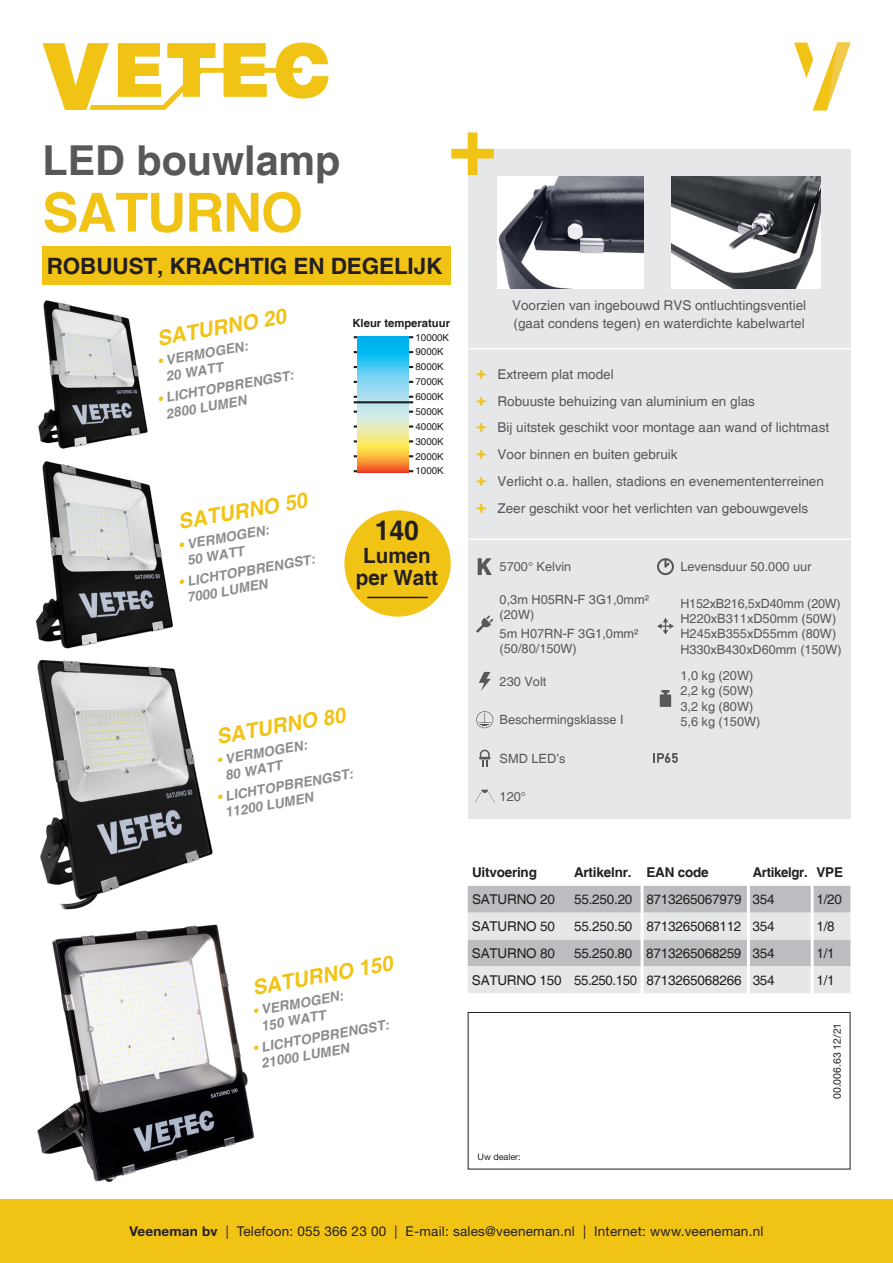
<style>
.page{position:relative;width:893px;height:1263px;background:#fff}
.page>*{position:absolute;margin:0;border:0;box-sizing:border-box;transform-origin:0 0}
.t1{font:700 54px "Helvetica";letter-spacing:-.02em;color:#f1c315}
.t2{font:700 41.25px "Helvetica";color:#57585a}
.t3{font:700 27px "Helvetica";color:#231f20}
.t4{font:700 22.5px "Helvetica";letter-spacing:-.005em;color:#231f20}
.t5{font:italic 700 21px "Helvetica";color:#f1c315}
.t6{font:700 21px/22.5px "Helvetica";color:#231f20;text-align:center}
.t7{font:13.5px/26.7px "Helvetica";color:#57585a}
.t8{font:italic 700 13.5px/16.2px "Helvetica";color:#8a8c8f}
.t9{font:13.5px "Helvetica";letter-spacing:-.015em;color:#231f20}
.t10{font:13.5px "Helvetica Neue LT Std";letter-spacing:.015em;color:#231f20}
.t11{font:700 13.5px "Helvetica";letter-spacing:-.015em;color:#231f20}
.t12{font:12.75px/15.3px "Helvetica";color:#57585a}
.t13{font:700 11.25px "Helvetica";color:#231f20}
.t14{font:10.5px "Helvetica Neue LT Std";color:#231f20}
.t15{font:9.75px/14.9px "Helvetica";color:#231f20}
.t16{font:9px "Helvetica Neue LT Std";color:#231f20}
.s1{color:#f1c315}
.s2{font-weight:700;font-size:18px;color:#f1c315}
.s3{font-weight:700}
</style>
<div class="page">
<div style="left:43px;top:247px;width:408px;height:38px;background:#f1c315"></div>
<svg style="left:794px;top:43px;width:56px;height:68px"></svg>
<div style="left:468px;top:149px;width:382px;height:670px;background:#e6e7e9"></div>
<svg style="left:451px;top:132px;width:43px;height:43px"></svg>
<hr style="left:468px;top:539px;width:382px;height:1px;background:#fff">
<hr style="left:468px;top:348px;width:382px;height:1px;background:#fff">
<div style="left:0;top:1199px;width:893px;height:64px;background:#f1c315"></div>
<div style="left:468px;top:1012px;width:382px;height:157px;border:1px solid #231f20"></div>
<svg style="left:43px;top:43px;width:286px;height:67px"></svg>
<img style="left:497px;top:176px;width:147px;height:113px">
<img style="left:671px;top:176px;width:150px;height:113px">
<img style="left:37px;top:659px;width:176px;height:251px">
<img style="left:37px;top:924px;width:217px;height:258px">
<svg style="left:468px;top:886px;width:382px;height:107px;background:#d1d2d4"></svg>
<hr style="left:641px;top:886px;width:3px;height:27px;background:#fff">
<hr style="left:747px;top:886px;width:3px;height:27px;background:#fff">
<hr style="left:811px;top:886px;width:3px;height:27px;background:#fff">
<hr style="left:641px;top:913px;width:3px;height:26px;background:#fff">
<hr style="left:747px;top:913px;width:3px;height:26px;background:#fff">
<hr style="left:811px;top:913px;width:3px;height:26px;background:#fff">
<hr style="left:641px;top:939px;width:3px;height:27px;background:#fff">
<hr style="left:747px;top:939px;width:3px;height:27px;background:#fff">
<hr style="left:811px;top:939px;width:3px;height:27px;background:#fff">
<hr style="left:641px;top:966px;width:3px;height:27px;background:#fff">
<hr style="left:747px;top:966px;width:3px;height:27px;background:#fff">
<hr style="left:811px;top:966px;width:3px;height:27px;background:#fff">
<img style="left:36px;top:461px;width:137px;height:188px">
<img style="left:38px;top:300px;width:110px;height:149px">
<svg style="left:479px;top:750px;width:11px;height:16px"></svg>
<svg style="left:478px;top:558px;width:14px;height:17px"></svg>
<svg style="left:476px;top:711px;width:17px;height:17px"></svg>
<svg style="left:479px;top:672px;width:12px;height:19px"></svg>
<svg style="left:476px;top:615px;width:17px;height:18px"></svg>
<svg style="left:475px;top:790px;width:20px;height:13px"></svg>
<svg style="left:657px;top:618px;width:17px;height:17px"></svg>
<svg style="left:660px;top:690px;width:11px;height:17px"></svg>
<svg style="left:653px;top:753px;width:25px;height:10px"></svg>
<svg style="left:657px;top:558px;width:17px;height:17px"></svg>
<div style="left:344px;top:510px;width:107px;height:107px;background:#f1c315;border-radius:50%"></div>
<hr style="left:367px;top:597px;width:61px;height:1px;background:#231f20">
<svg style="left:354px;top:411px;width:59px;height:2px"></svg>
<svg style="left:354px;top:351px;width:59px;height:2px"></svg>
<svg style="left:354px;top:366px;width:59px;height:2px"></svg>
<svg style="left:354px;top:381px;width:59px;height:2px"></svg>
<svg style="left:354px;top:425px;width:59px;height:3px"></svg>
<svg style="left:354px;top:440px;width:59px;height:2px"></svg>
<svg style="left:354px;top:455px;width:59px;height:2px"></svg>
<svg style="left:354px;top:470px;width:59px;height:2px"></svg>
<svg style="left:354px;top:336px;width:59px;height:2px"></svg>
<svg style="left:358px;top:336px;width:51px;height:136px;background:#9dcab9"></svg>
<svg style="left:354px;top:396px;width:59px;height:7px"></svg>
<h2 class="t2" style="left:43px;top:135px;width:299px">LED bouwlamp</h2>
<h1 class="t1" style="left:43px;top:180px;width:262px">SATURNO</h1>
<h3 class="t4" style="left:47px;top:252px;width:397px">ROBUUST, KRACHTIG EN DEGELIJK</h3>
<h3 class="t5" style="left:155px;top:326px;width:132px;rotate:-10deg">SATURNO 20</h3>
<p class="t8" style="left:162px;top:353px;width:88px;text-indent:-5px;rotate:-10deg"><span class="s1">•</span> VERMOGEN:<br>20 WATT</p>
<p class="t8" style="left:162px;top:391px;width:134px;text-indent:-5px;rotate:-10deg"><span class="s1">•</span> LICHTOPBRENGST:<br>2800 LUMEN</p>
<h3 class="t5" style="left:176px;top:509px;width:132px;rotate:-10deg">SATURNO 50</h3>
<p class="t8" style="left:183px;top:537px;width:88px;text-indent:-5px;rotate:-10deg"><span class="s1">•</span> VERMOGEN:<br>50 WATT</p>
<p class="t8" style="left:183px;top:574px;width:134px;text-indent:-5px;rotate:-10deg"><span class="s1">•</span> LICHTOPBRENGST:<br>7000 LUMEN</p>
<p class="t13" style="left:352px;top:316px;width:99px">Kleur temperatuur</p>
<p class="t15" style="left:415px;top:330px;width:35px">10000K<br>9000K<br>8000K<br>7000K<br>6000K<br>5000K<br>4000K<br>3000K<br>2000K<br>1000K</p>
<h3 class="t3" style="left:375px;top:514px;width:46px">140</h3>
<h3 class="t6" style="left:356px;top:545px;width:84px">Lumen per Watt</h3>
<h3 class="t5" style="left:215px;top:724px;width:132px;rotate:-10deg">SATURNO 80</h3>
<p class="t8" style="left:221px;top:752px;width:88px;text-indent:-5px;rotate:-10deg"><span class="s1">•</span> VERMOGEN:<br>80 WATT</p>
<p class="t8" style="left:221px;top:789px;width:134px;text-indent:-5px;rotate:-10deg"><span class="s1">•</span> LICHTOPBRENGST:<br>11200 LUMEN</p>
<h3 class="t5" style="left:251px;top:975px;width:143px;rotate:-10deg">SATURNO 150</h3>
<p class="t8" style="left:257px;top:1003px;width:88px;text-indent:-5px;rotate:-10deg"><span class="s1">•</span> VERMOGEN:<br>150 WATT</p>
<p class="t8" style="left:257px;top:1040px;width:134px;text-indent:-5px;rotate:-10deg"><span class="s1">•</span> LICHTOPBRENGST:<br>21000 LUMEN</p>
<p class="t7" style="left:512px;top:296px;width:296px;line-height:18px">Voorzien van ingebouwd RVS ontluchtingsventiel (gaat condens tegen) en waterdichte kabelwartel</p>
<p class="t7" style="left:476px;top:361px;width:354px"><span class="s2">+</span> Extreem plat model<br><span class="s2">+</span> Robuuste behuizing van aluminium en glas<br><span class="s2">+</span> Bij uitstek geschikt voor montage aan wand of lichtmast <span class="s2">+</span> Voor binnen en buiten gebruik<br><span class="s2">+</span> Verlicht o.a. hallen, stadions en evenemententerreinen <span class="s2">+</span> Zeer geschikt voor het verlichten van gebouwgevels</p>
<p class="t12" style="left:500px;top:560px;width:73px">5700° Kelvin</p>
<p class="t12" style="left:680px;top:560px;width:133px">Levensduur 50.000 uur</p>
<p class="t12" style="left:500px;top:592px;width:151px">0,3m H05RN-F 3G1,0mm² (20W)</p>
<p class="t12" style="left:500px;top:627px;width:140px">5m H07RN-F 3G1,0mm² (50/80/150W)</p>
<p class="t12" style="left:500px;top:674px;width:48px">230 Volt</p>
<p class="t12" style="left:500px;top:713px;width:125px">Beschermingsklasse I</p>
<p class="t12" style="left:500px;top:751px;width:67px">SMD LED’s</p>
<p class="t12" style="left:500px;top:789px;width:28px">120°</p>
<p class="t12" style="left:680px;top:596px;width:163px">H152xB216,5xD40mm (20W)<br>H220xB311xD50mm (50W)<br>H245xB355xD55mm (80W)<br>H330xB430xD60mm (150W)</p>
<p class="t12" style="left:680px;top:668px;width:82px">1,0 kg (20W)<br>2,2 kg (50W)<br>3,2 kg (80W)<br>5,6 kg (150W)</p>
<p class="t11" style="left:472px;top:864px;width:66px">Uitvoering</p>
<p class="t11" style="left:574px;top:864px;width:136px">Artikelnr. EAN code</p>
<p class="t11" style="left:753px;top:864px;width:92px">Artikelgr. VPE</p>
<p class="t9" style="left:472px;top:892px;width:84px">SATURNO 20</p>
<p class="t9" style="left:574px;top:892px;width:202px">55.250.20 8713265067979 354</p>
<p class="t9" style="left:816px;top:892px;width:27px">1/20</p>
<p class="t9" style="left:472px;top:918px;width:84px">SATURNO 50</p>
<p class="t9" style="left:574px;top:918px;width:202px">55.250.50 8713265068112 354</p>
<p class="t9" style="left:816px;top:918px;width:20px">1/8</p>
<p class="t9" style="left:472px;top:945px;width:84px">SATURNO 80</p>
<p class="t9" style="left:574px;top:945px;width:202px">55.250.80 8713265068259 354</p>
<p class="t9" style="left:816px;top:945px;width:20px">1/1</p>
<p class="t9" style="left:472px;top:972px;width:304px">SATURNO 150 55.250.150 8713265068266 354</p>
<p class="t9" style="left:816px;top:972px;width:20px">1/1</p>
<p class="t16" style="left:478px;top:1152px;width:45px">Uw dealer:</p>
<p class="t14" style="left:831px;top:1099px;width:78px;rotate:-90deg">00.006.63 12/21</p>
<p class="t10" style="left:129px;top:1223px;width:635px"><span class="s3">Veeneman bv</span> | Telefoon: 055 366 23 00 | E-mail: sales@veeneman.nl | Internet: www.veeneman.nl</p>
</div>
